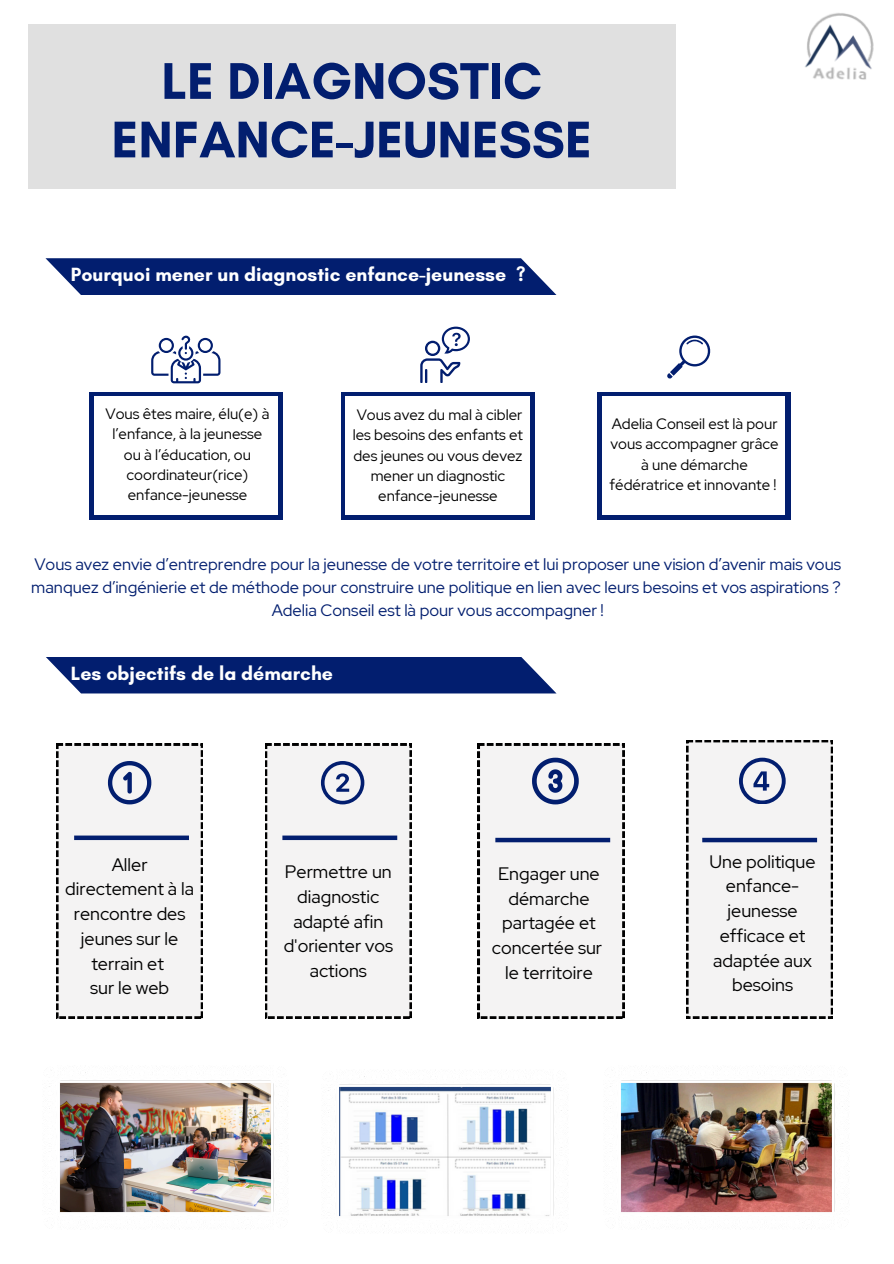
<style>
.page{position:relative;width:894px;height:1264px;background:#fff}
.page>*{position:absolute;margin:0;border:0;box-sizing:border-box;transform-origin:0 0}
.t1{font:700 52.5px/58.5px "Glacial Indifference";color:#021e6f;text-align:center}
.t2{font:700 19.5px "Glacial Indifference";color:#fff}
.t3{font:18px/24.8px "Red Hat Display";color:#000;text-align:center}
.t4{font:16.5px/22.5px "Red Hat Display";color:#021e6f}
.t5{font:15px/20.2px "Red Hat Display";color:#000;text-align:center}
</style>
<div class="page">
<div style="left:28px;top:24px;width:647px;height:165px;background:#e0e0e0"></div>
<img style="left:805px;top:13px;width:69px;height:67px">
<svg style="left:45px;top:258px;width:511px;height:37px;background:#152f79"></svg>
<svg style="left:46px;top:657px;width:510px;height:36px;background:#132d78"></svg>
<svg style="left:56px;top:743px;width:147px;height:275px"></svg>
<div style="left:265px;top:743px;width:146px;height:275px;background:#f4f3f3"></div>
<svg style="left:477px;top:743px;width:147px;height:275px"></svg>
<svg style="left:686px;top:740px;width:146px;height:278px"></svg>
<div style="left:74px;top:835px;width:115px;height:5px;background:#021e6f"></div>
<div style="left:282px;top:835px;width:115px;height:5px;background:#021e6f"></div>
<div style="left:495px;top:837px;width:115px;height:5px;background:#021e6f"></div>
<div style="left:702px;top:837px;width:114px;height:5px;background:#021e6f"></div>
<img style="left:49px;top:1070px;width:239px;height:159px">
<img style="left:328px;top:1076px;width:240px;height:157px">
<img style="left:610px;top:1070px;width:233px;height:159px">
<svg style="left:151px;top:335px;width:69px;height:48px"></svg>
<svg style="left:420px;top:326px;width:49px;height:57px"></svg>
<div style="left:89px;top:392px;width:194px;height:128px;background:#021e6f"></div>
<div style="left:341px;top:392px;width:193px;height:128px;background:#021e6f"></div>
<div style="left:597px;top:392px;width:193px;height:128px;background:#021e6f"></div>
<div style="left:94px;top:396px;width:183px;height:119px;background:#fff"></div>
<div style="left:346px;top:396px;width:183px;height:119px;background:#fff"></div>
<div style="left:602px;top:396px;width:182px;height:119px;background:#fff"></div>
<svg style="left:667px;top:335px;width:44px;height:44px"></svg>
<p class="t1" style="left:111px;top:51px;width:482px">LE DIAGNOSTIC<br>ENFANCE-JEUNESSE</p>
<p class="t2" style="left:71px;top:263px;width:456px">Pourquoi mener un diagnostic enfance-jeunesse ?</p>
<p class="t5" style="left:106px;top:403px;width:165px">Vous êtes maire, élu(e) à l’enfance, à la jeunesse ou à l’éducation, ou coordinateur(rice) enfance-jeunesse</p>
<h3 class="t5" style="left:353px;top:405px;width:172px">Vous avez du mal à cibler les besoins des enfants et des jeunes ou vous devez mener un diagnostic enfance-jeunesse</h3>
<p class="t5" style="left:609px;top:413px;width:170px">Adelia Conseil est là pour vous accompagner grâce à une démarche fédératrice et innovante !</p>
<h3 class="t4" style="left:31px;top:553px;width:811px">Vous avez envie d’entreprendre pour la jeunesse de votre territoire et lui proposer une vision d’avenir mais vous manquez d’ingénierie et de méthode pour construire une politique en lien avec leurs besoins et vos aspirations ?</h3>
<p class="t4" style="left:271px;top:598px;width:333px">Adelia Conseil est là pour vous accompagner !</p>
<p class="t2" style="left:71px;top:661px;width:263px">Les objectifs de la démarche</p>
<p class="t3" style="left:65px;top:851px;width:130px">Aller directement à la rencontre des jeunes sur le terrain et<br>sur le web</p>
<p class="t3" style="left:283px;top:859px;width:111px">Permettre un diagnostic adapté afin d'orienter vos actions</p>
<p class="t3" style="left:491px;top:861px;width:112px">Engager une démarche partagée et concertée sur le territoire</p>
<h2 class="t3" style="left:709px;top:848px;width:107px">Une politique enfance&shy;jeunesse efficace et adaptée aux besoins</h2>
</div>
